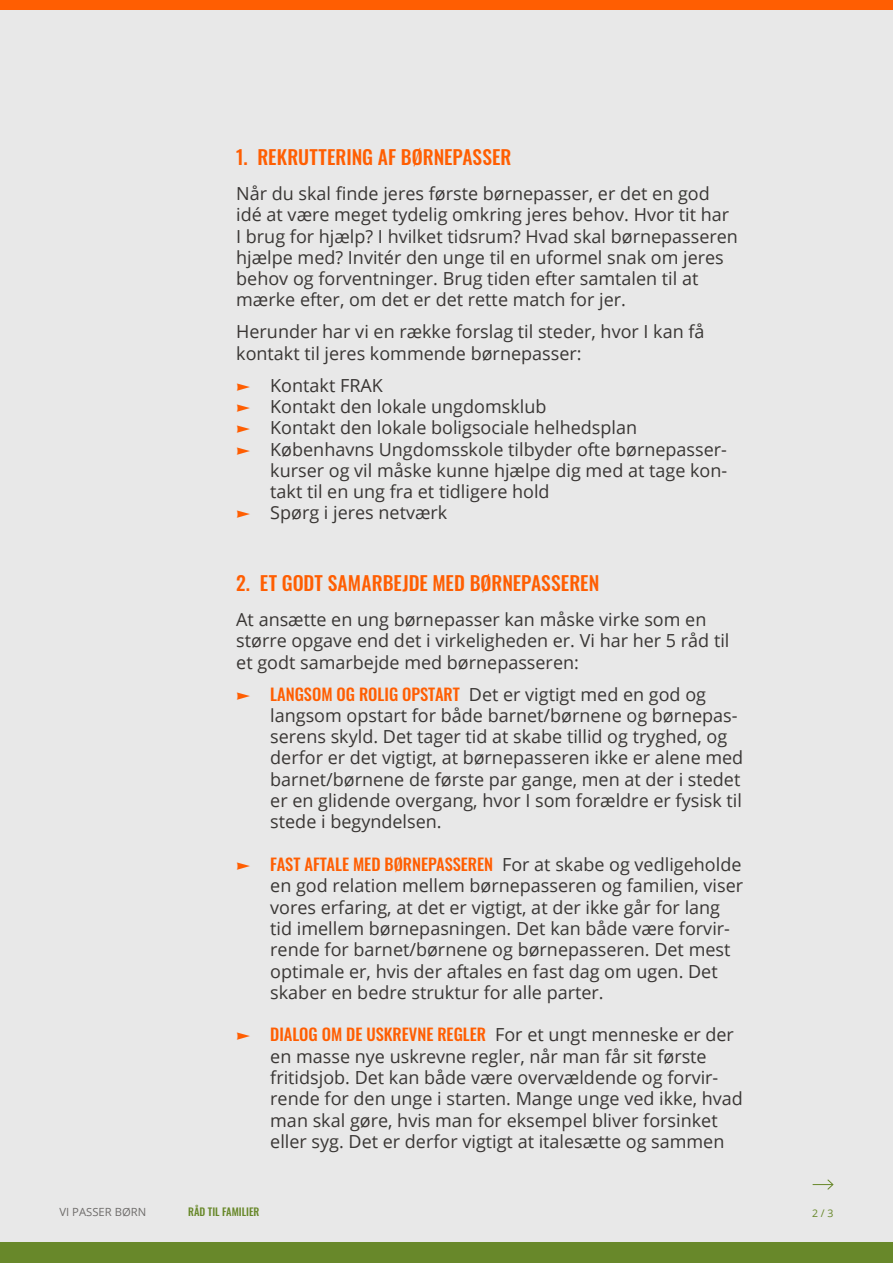
<style>
.page{position:relative;width:893px;height:1263px;background:#e8e8e8}
.page>*{position:absolute;margin:0;border:0;box-sizing:border-box;transform-origin:0 0}
.t1{font:500 19.5px "Oswald";letter-spacing:.005em;color:#ff5e02}
.t2{font:18px/21.3px "Open Sans";color:#393634}
.t3{font:500 16.5px "Oswald";color:#ff5e02}
.t4{font:11.25px "Open Sans";color:#393634}
.t5{font:500 10.5px "Oswald";color:#68882a}
.t6{font:10.5px "Open Sans";color:#68882a}
.s1{font-family:"Oswald";font-weight:500;font-size:16.5px;color:#ff5e02}
.s2{font-family:"Open Sans";font-weight:400;font-size:18px;color:#393634}
</style>
<div class="page">
<div style="left:0;top:1243px;width:893px;height:20px;background:#68882a"></div>
<div style="left:0;top:0;width:893px;height:10px;background:#ff5e02"></div>
<svg style="left:813px;top:1179px;width:21px;height:11px"></svg>
<p class="t1" style="left:236px;top:140px;width:277px">1. REKRUTTERING AF BØRNEPASSER</p>
<p class="t2" style="left:236px;top:182px;width:503px">Når du skal finde jeres første børnepasser, er det en god idé at være meget tydelig omkring jeres behov. Hvor tit har I brug for hjælp? I hvilket tidsrum? Hvad skal børnepasseren hjælpe med? Invitér den unge til en uformel snak om jeres behov og forventninger. Brug tiden efter samtalen til at mærke efter, om det er det rette match for jer.</p>
<p class="t2" style="left:236px;top:321px;width:470px">Herunder har vi en række forslag til steder, hvor I kan få kontakt til jeres kommende børnepasser:</p>
<p class="t2" style="left:270px;top:374px;width:458px">Kontakt FRAK<br>Kontakt den lokale ungdomsklub<br>Kontakt den lokale boligsociale helhedsplan Københavns Ungdomsskole tilbyder ofte børnepasser&shy;kurser og vil måske kunne hjælpe dig med at tage kon&shy;takt til en ung fra et tidligere hold<br>Spørg i jeres netværk</p>
<p class="t1" style="left:236px;top:566px;width:365px">2. ET GODT SAMARBEJDE MED BØRNEPASSEREN</p>
<p class="t2" style="left:236px;top:608px;width:495px">At ansætte en ung børnepasser kan måske virke som en større opgave end det i virkeligheden er. Vi har her 5 råd til et godt samarbejde med børnepasseren:</p>
<p class="t2" style="left:270px;top:683px;width:475px"><span class="s1">LANGSOM OG ROLIG OPSTART</span> Det er vigtigt med en god og langsom opstart for både barnet/børnene og børnepas&shy;serens skyld. Det tager tid at skabe tillid og tryghed, og derfor er det vigtigt, at børnepasseren ikke er alene med barnet/børnene de første par gange, men at der i stedet er en glidende overgang, hvor I som forældre er fysisk til stede i begyndelsen.</p>
<p class="t3" style="left:270px;top:850px;width:473px">FAST AFTALE MED BØRNEPASSEREN <span class="s2">For at skabe og vedligeholde</span></p>
<p class="t2" style="left:270px;top:875px;width:474px">en god relation mellem børnepasseren og familien, viser vores erfaring, at det er vigtigt, at der ikke går for lang tid imellem børnepasningen. Det kan både være forvir&shy;rende for barnet/børnene og børnepasseren. Det mest optimale er, hvis der aftales en fast dag om ugen. Det skaber en bedre struktur for alle parter.</p>
<p class="t3" style="left:270px;top:1020px;width:465px">DIALOG OM DE USKREVNE REGLER <span class="s2">For et ungt menneske er der</span></p>
<p class="t2" style="left:270px;top:1045px;width:474px">en masse nye uskrevne regler, når man får sit første fritidsjob. Det kan både være overvældende og forvir&shy;rende for den unge i starten. Mange unge ved ikke, hvad man skal gøre, hvis man for eksempel bliver forsinket eller syg. Det er derfor vigtigt at italesætte og sammen</p>
<p class="t5" style="left:188px;top:1202px;width:73px">RÅD TIL FAMILIER</p>
<p class="t4" style="left:60px;top:1204px;width:88px">VI PASSER BØRN</p>
<p class="t6" style="left:812px;top:1206px;width:23px">2 / 3</p>
</div>
